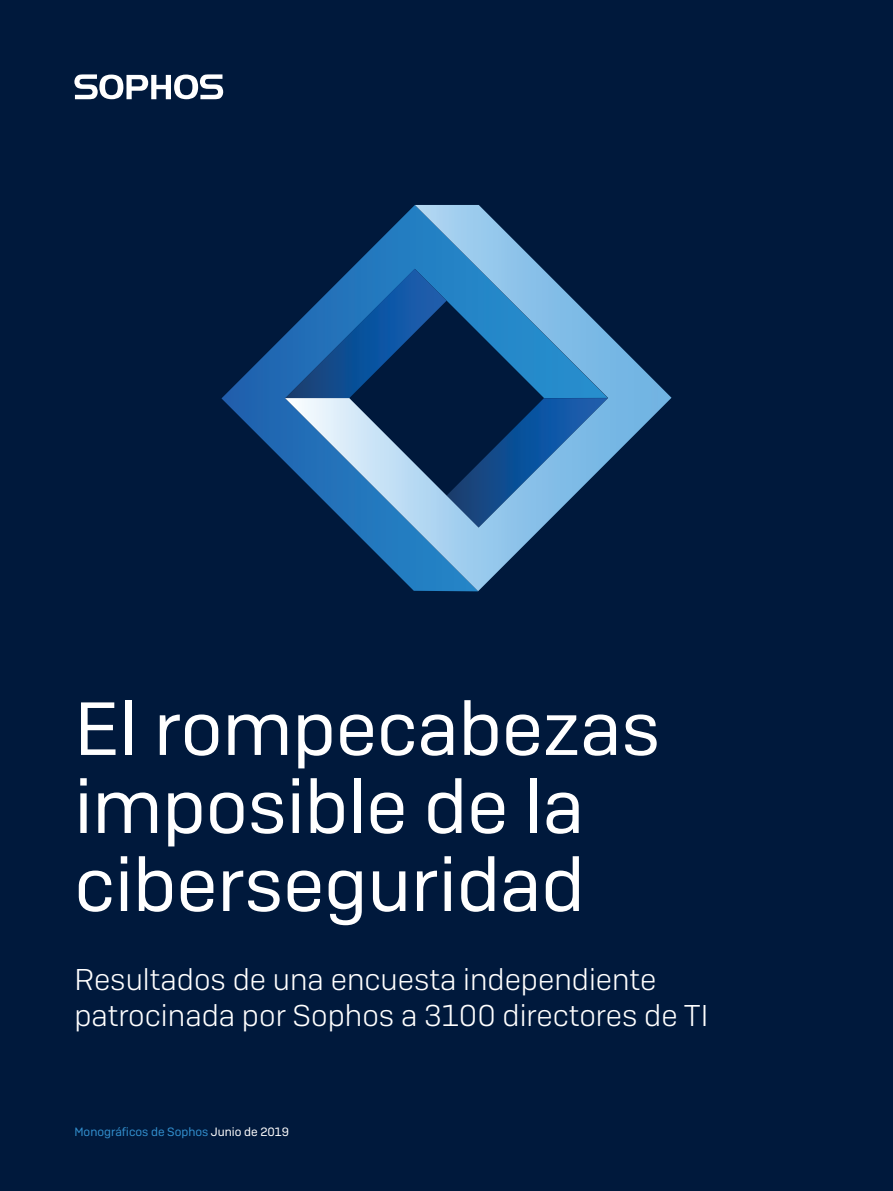
<style>
.page{position:relative;width:893px;height:1191px;background:#00193c}
.page>*{position:absolute;margin:0;border:0;box-sizing:border-box;transform-origin:0 0}
.t1{font:75px/78px "Sophos Sans";color:#fff}
.t2{font:300 30px/36px "Sophos Sans";color:#fff}
.t3{font:12px "Sophos Sans";color:#328fce}
.s1{color:#fff}
</style>
<div class="page">
<svg style="left:74px;top:74px;width:149px;height:25px"></svg>
<svg style="left:221px;top:335px;width:64px;height:127px"></svg>
<svg style="left:285px;top:205px;width:386px;height:386px"></svg>
<h1 class="t1" style="left:74px;top:689px;width:587px">El rompecabezas imposible de la ciberseguridad</h1>
<p class="t2" style="left:74px;top:960px;width:636px">Resultados de una encuesta independiente patrocinada por Sophos a 3100 directores de TI</p>
<p class="t3" style="left:74px;top:1124px;width:216px">Monográficos de Sophos <span class="s1">Junio de 2019</span></p>
</div>
